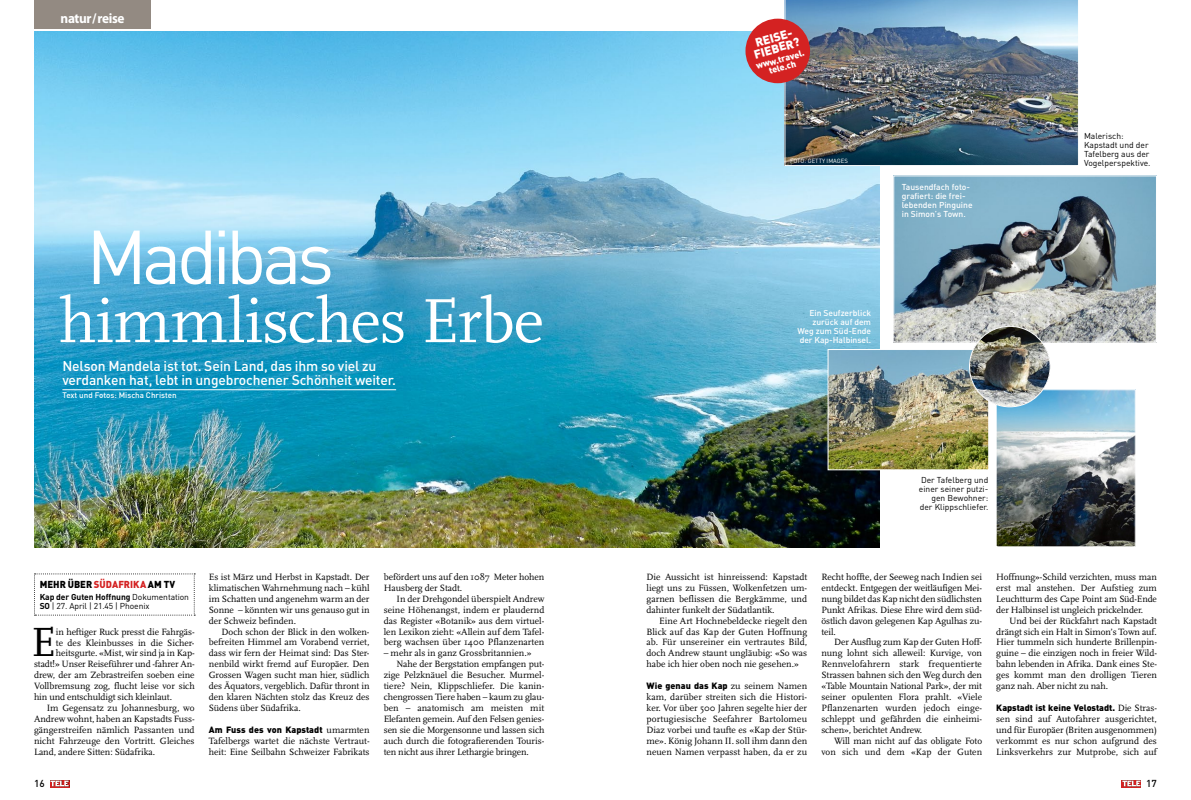
<style>
.page{position:relative;width:1191px;height:800px;background:#fff}
.page>*{position:absolute;margin:0;border:0;box-sizing:border-box;transform-origin:0 0}
.t1{font:75px "DIN";letter-spacing:-.07em;color:#fff}
.t2{font:65px "Scala";letter-spacing:-.01em;color:#fff}
.t3{font:42.5px "Scala";color:#000}
.t4{font:500 14px/14px "DIN";letter-spacing:-.01em;color:#fff}
.t5{font:700 14px "Myriad Pro";letter-spacing:-.03em;color:#fff;scale:.95 1}
.t6{font:900 12px/11px "DIN";color:#fff;text-align:center}
.t7{font:900 10px "DIN";letter-spacing:.005em;color:#000;scale:.95 1}
.t8{font:500 10px "DIN";color:#000}
.t9{font:9.5px/10.9px "Scala";letter-spacing:-.005em;color:#000;text-align:justify}
.t10{font:900 9px "DIN";color:#000}
.t11{font:900 9px/8px "DIN";color:#fff;text-align:center}
.t12{font:8.5px/9px "DIN";color:#000}
.t13{font:500 8.5px/9px "DIN";letter-spacing:-.005em;color:#fff;text-align:right}
.t14{font:500 8px "DIN";color:#fff}
.t15{font:6px "DIN";letter-spacing:.01em;color:#fff}
.s1{color:#d42222}
.s2{font-weight:700}
.s3{font-family:"Scala";font-weight:400;font-size:9.5px}
</style>
<div class="page">
<svg style="left:50px;top:786px;width:19px;height:1px"></svg>
<svg style="left:50px;top:780px;width:19px;height:6px"></svg>
<svg style="left:1121px;top:780px;width:20px;height:7px"></svg>
<svg style="left:1122px;top:780px;width:18px;height:6px"></svg>
<img style="left:34px;top:31px;width:845px;height:516px">
<img style="left:784px;top:0;width:295px;height:166px">
<img style="left:895px;top:177px;width:260px;height:163px">
<div style="left:893px;top:175px;width:264px;height:167px;border:1px solid #fff"></div>
<img style="left:829px;top:351px;width:158px;height:117px">
<div style="left:827px;top:349px;width:162px;height:121px;border:1px solid #fff"></div>
<img style="left:997px;top:391px;width:136px;height:154px">
<div style="left:995px;top:389px;width:140px;height:158px;border:1px solid #fff"></div>
<div style="left:34px;top:0;width:117px;height:28px;background:#938a82"></div>
<hr style="left:62px;top:389px;width:334px;height:1px;background:#fff">
<img style="left:969px;top:326px;width:81px;height:81px;border-radius:40px">
<div style="left:969px;top:326px;width:81px;height:81px;border:1px solid #fff;border-radius:50%"></div>
<svg style="left:34px;top:573px;width:161px;height:42px"></svg>
<div style="left:745px;top:19px;width:65px;height:64px;background:#d42222;border-radius:50%"></div>
<h3 class="t5" style="left:61px;top:10px;width:69px">natur / reise</h3>
<h1 class="t1" style="left:86px;top:210px;width:250px">Madibas</h1>
<h2 class="t2" style="left:59px;top:285px;width:486px">himmlisches Erbe</h2>
<h3 class="t4" style="left:62px;top:358px;width:335px">Nelson Mandela ist tot. Sein Land, das ihm so viel zu verdanken hat, lebt in ungebrochener Schönheit weiter.</h3>
<p class="t14" style="left:62px;top:390px;width:116px">Text und Fotos: Mischa Christen</p>
<p class="t7" style="left:40px;top:577px;width:144px">MEHR ÜBER <span class="s1">SÜDAFRIKA</span> AM TV</p>
<p class="t12" style="left:40px;top:592px;width:151px"><span class="s2">Kap der Guten Hoffnung</span> Dokumentation<br><span class="s2">SO</span> | 27. April | 21.45 | Phoenix</p>
<h3 class="t3" style="left:31px;top:619px;width:26px">E</h3>
<p class="t9" style="left:56px;top:626px;width:140px">in heftiger Ruck presst die Fahrgäs-</p>
<p class="t9" style="left:56px;top:637px;width:140px">te des Kleinbusses in die Sicher-</p>
<p class="t9" style="left:56px;top:648px;width:140px">heitsgurte. «Mist, wir sind ja in Kap-</p>
<p class="t9" style="left:34px;top:658px;width:162px">stadt!» Unser Reiseführer und -fahrer An-</p>
<p class="t9" style="left:34px;top:669px;width:162px">drew, der am Zebrastreifen soeben eine</p>
<p class="t9" style="left:34px;top:680px;width:162px">Vollbremsung zog, flucht leise vor sich</p>
<p class="t9" style="left:34px;top:691px;width:139px">hin und entschuldigt sich kleinlaut.</p>
<p class="t9" style="left:47px;top:702px;width:149px">Im Gegensatz zu Johannesburg, wo</p>
<p class="t9" style="left:34px;top:713px;width:162px">Andrew wohnt, haben an Kapstadts Fuss-</p>
<p class="t9" style="left:34px;top:724px;width:162px">gängerstreifen nämlich Passanten und</p>
<p class="t9" style="left:34px;top:735px;width:162px">nicht Fahrzeuge den Vortritt. Gleiches</p>
<p class="t9" style="left:34px;top:746px;width:123px">Land, andere Sitten: Südafrika.</p>
<p class="t9" style="left:209px;top:571px;width:162px">Es ist März und Herbst in Kapstadt. Der klimatischen Wahrnehmung nach – kühl im Schatten und angenehm warm an der Sonne – könnten wir uns genauso gut in der Schweiz befinden.</p>
<p class="t9" style="left:209px;top:626px;width:162px;text-indent:13px">Doch schon der Blick in den wolken&shy;befreiten Himmel am Vorabend verriet, dass wir fern der Heimat sind: Das Ster&shy;nenbild wirkt fremd auf Europäer. Den Grossen Wagen sucht man hier, südlich des Äquators, vergeblich. Dafür thront in den klaren Nächten stolz das Kreuz des Südens über Südafrika.</p>
<p class="t10" style="left:209px;top:723px;width:162px">Am Fuss des von Kapstadt <span class="s3">umarmten</span></p>
<p class="t9" style="left:209px;top:735px;width:162px">Tafelbergs wartet die nächste Vertraut&shy;heit: Eine Seilbahn Schweizer Fabrikats</p>
<p class="t9" style="left:384px;top:571px;width:162px">befördert uns auf den 1087 Meter hohen<br>Hausberg der Stadt.</p>
<p class="t9" style="left:384px;top:593px;width:162px;text-indent:13px">In der Drehgondel überspielt Andrew seine Höhenangst, indem er plaudernd das Register «Botanik» aus dem virtuel&shy;len Lexikon zieht: «Allein auf dem Tafel&shy;berg wachsen über 1400 Pflanzenarten</p>
<p class="t9" style="left:384px;top:648px;width:149px">– mehr als in ganz Grossbritannien.»</p>
<p class="t9" style="left:396px;top:658px;width:149px">Nahe der Bergstation empfangen put-</p>
<p class="t9" style="left:384px;top:669px;width:162px">zige Pelzknäuel die Besucher. Murmel-</p>
<p class="t9" style="left:384px;top:680px;width:162px">tiere? Nein, Klippschliefer. Die kanin-</p>
<p class="t9" style="left:384px;top:691px;width:162px">chengrossen Tiere haben – kaum zu glau-</p>
<p class="t9" style="left:384px;top:702px;width:162px">ben – anatomisch am meisten mit</p>
<p class="t9" style="left:384px;top:713px;width:162px">Elefanten gemein. Auf den Felsen genies-</p>
<p class="t9" style="left:384px;top:724px;width:162px">sen sie die Morgensonne und lassen sich</p>
<p class="t9" style="left:384px;top:735px;width:162px">auch durch die fotografierenden Touris-</p>
<p class="t9" style="left:384px;top:746px;width:147px">ten nicht aus ihrer Lethargie bringen.</p>
<p class="t6" style="left:749px;top:38px;width:48px;rotate:-16deg">REISE-<br>FIEBER?</p>
<p class="t11" style="left:755px;top:62px;width:52px;rotate:-16deg">www.travel. tele.ch</p>
<p class="t15" style="left:790px;top:157px;width:60px">FOTO: GETTY IMAGES</p>
<p class="t13" style="left:901px;top:182px;width:72px;text-align:left">Tausendfach foto&shy;grafiert: die frei&shy;lebenden Pinguine in Simon’s Town.</p>
<p class="t13" style="left:797px;top:307px;width:75px">Ein Seufzerblick zurück auf dem<br>Weg zum Süd-Ende der Kap-Halbinsel.</p>
<p class="t12" style="left:1084px;top:131px;width:68px">Malerisch:<br>Kapstadt und der<br>Tafelberg aus der<br>Vogelperspektive.</p>
<p class="t12" style="left:919px;top:474px;width:71px;text-align:right">Der Tafelberg und einer seiner putzi&shy;gen Bewohner: der Klippschliefer.</p>
<p class="t9" style="left:646px;top:571px;width:162px">Die Aussicht ist hinreissend: Kapstadt liegt uns zu Füssen, Wolkenfetzen um&shy;garnen beflissen die Bergkämme, und dahinter funkelt der Südatlantik.</p>
<p class="t9" style="left:646px;top:615px;width:162px;text-indent:13px">Eine Art Hochnebeldecke riegelt den Blick auf das Kap der Guten Hoffnung ab. Für unsereiner ein vertrautes Bild, doch Andrew staunt ungläubig: «So was habe ich hier oben noch nie gesehen.»</p>
<p class="t10" style="left:646px;top:679px;width:162px">Wie genau das Kap <span class="s3">zu seinem Namen</span></p>
<p class="t9" style="left:646px;top:691px;width:162px">kam, darüber streiten sich die Histori&shy;ker. Vor über 500 Jahren segelte hier der portugiesische Seefahrer Bartolomeu Diaz vorbei und taufte es «Kap der Stür&shy;me». König Johann II. soll ihm dann den neuen Namen verpasst haben, da er zu</p>
<p class="t9" style="left:821px;top:571px;width:162px">Recht hoffte, der Seeweg nach Indien sei entdeckt. Entgegen der weitläufigen Mei&shy;nung bildet das Kap nicht den südlichsten Punkt Afrikas. Diese Ehre wird dem süd&shy;östlich davon gelegenen Kap Agulhas zu&shy;teil.</p>
<p class="t9" style="left:821px;top:637px;width:162px;text-indent:13px">Der Ausflug zum Kap der Guten Hoff&shy;nung lohnt sich alleweil: Kurvige, von Rennvelofahrern stark frequentierte Strassen bahnen sich den Weg durch den «Table Mountain National Park», der mit seiner opulenten Flora prahlt. «Viele Pflanzenarten wurden jedoch einge&shy;schleppt und gefährden die einheimi&shy;schen», berichtet Andrew.</p>
<p class="t9" style="left:821px;top:735px;width:162px;text-align:right">Will man nicht auf das obligate Foto von sich und dem «Kap der Guten</p>
<p class="t9" style="left:996px;top:571px;width:162px">Hoffnung»-Schild verzichten, muss man erst mal anstehen. Der Aufstieg zum Leuchtturm des Cape Point am Süd-Ende der Halbinsel ist ungleich prickelnder.</p>
<p class="t9" style="left:996px;top:615px;width:162px;text-indent:13px">Und bei der Rückfahrt nach Kapstadt drängt sich ein Halt in Simon’s Town auf.<br>Hier tummeln sich hunderte Brillenpin&shy;guine – die einzigen noch in freier Wild&shy;bahn lebenden in Afrika. Dank eines Ste&shy;ges kommt man den drolligen Tieren ganz nah. Aber nicht zu nah.</p>
<p class="t10" style="left:996px;top:701px;width:162px">Kapstadt ist keine Velostadt. <span class="s3">Die Stras-</span></p>
<p class="t9" style="left:996px;top:713px;width:162px">sen sind auf Autofahrer ausgerichtet, und für Europäer (Briten ausgenommen) verkommt es nur schon aufgrund des Linksverkehrs zur Mutprobe, sich auf</p>
<p class="t8" style="left:34px;top:777px;width:12px">16</p>
<p class="t8" style="left:1146px;top:777px;width:12px">17</p>
</div>
